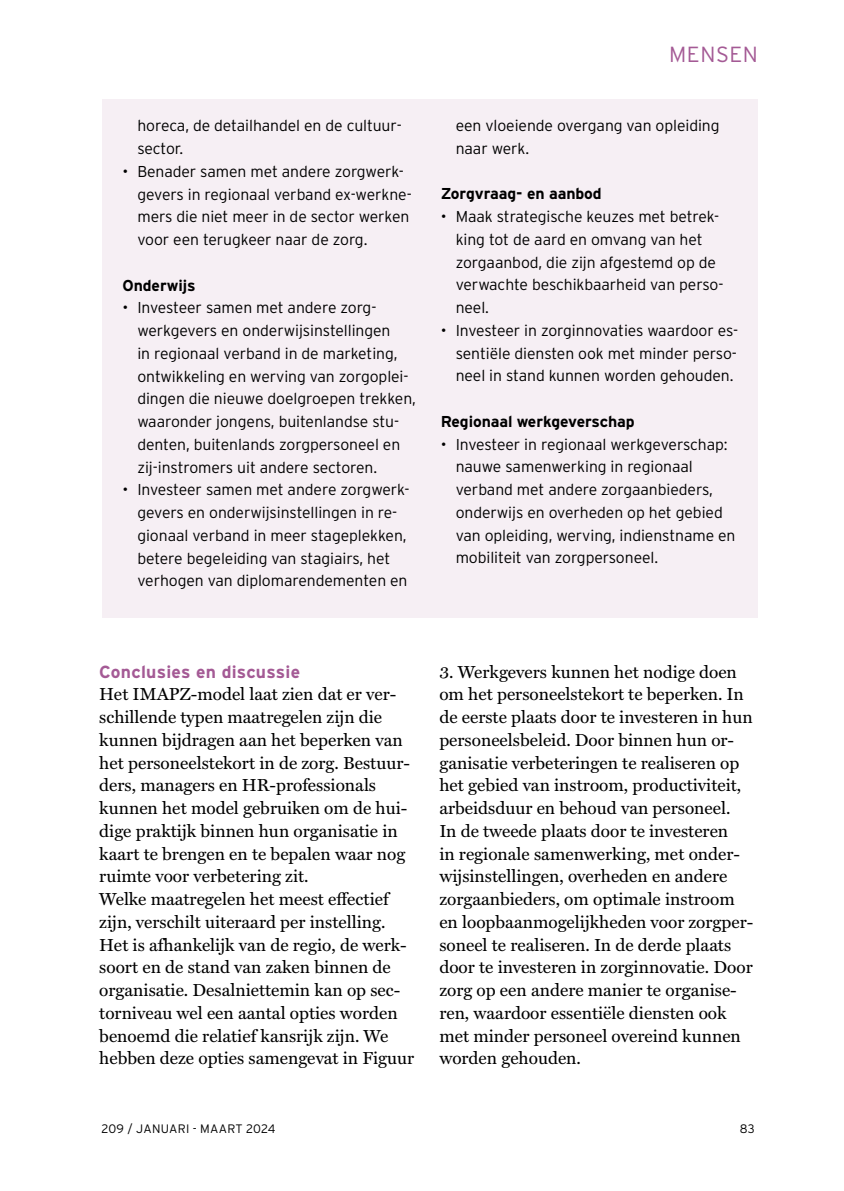
<style>
.page{position:relative;width:844px;height:1191px;background:#fff}
.page>*{position:absolute;margin:0;border:0;box-sizing:border-box;transform-origin:0 0}
.t1{font:300 21.88px "Interstate";letter-spacing:.025em;color:#a45a95}
.t2{font:17.5px/22.8px "Miller Text";color:#000}
.t3{font:700 17.5px "Interstate";letter-spacing:.015em;color:#a45a95}
.t4{font:300 15.75px/22.8px "Interstate";letter-spacing:-.005em;color:#000}
.t5{font:700 15.75px "Interstate";letter-spacing:-.005em;color:#000}
.t6{font:300 12.25px "Interstate";letter-spacing:.025em;color:#000}
</style>
<div class="page">
<div style="left:103px;top:99px;width:654px;height:519px;background:#f6eff4"></div>
<p class="t4" style="left:137px;top:114px;width:266px">horeca, de detailhandel en de cultuur&shy;sector.</p>
<p class="t4" style="left:137px;top:160px;width:276px;text-indent:-15px">• Benader samen met andere zorgwerk&shy;gevers in regionaal verband ex-werkne&shy;mers die niet meer in de sector werken voor een terugkeer naar de zorg.</p>
<p class="t5" style="left:122px;top:276px;width:75px">Onderwijs</p>
<p class="t4" style="left:137px;top:296px;width:280px;text-indent:-15px">• Investeer samen met andere zorg&shy;werkgevers en onderwijsinstellingen<br>in regionaal verband in de marketing, ontwikkeling en werving van zorgoplei&shy;dingen die nieuwe doelgroepen trekken, waaronder jongens, buitenlandse stu&shy;denten, buitenlands zorgpersoneel en zij-instromers uit andere sectoren.</p>
<p class="t4" style="left:137px;top:478px;width:274px;text-indent:-15px">• Investeer samen met andere zorgwerk&shy;gevers en onderwijsinstellingen in re&shy;gionaal verband in meer stageplekken, betere begeleiding van stagiairs, het verhogen van diplomarendementen en</p>
<p class="t1" style="left:669px;top:42px;width:90px">MENSEN</p>
<p class="t4" style="left:455px;top:114px;width:265px">een vloeiende overgang van opleiding naar werk.</p>
<p class="t5" style="left:440px;top:185px;width:162px">Zorgvraag- en aanbod</p>
<p class="t4" style="left:455px;top:205px;width:269px;text-indent:-15px">• Maak strategische keuzes met betrek&shy;king tot de aard en omvang van het zorgaanbod, die zijn afgestemd op de verwachte beschikbaarheid van perso&shy;neel.</p>
<p class="t4" style="left:455px;top:319px;width:284px;text-align:justify;text-indent:-15px">• Investeer in zorginnovaties waardoor es&shy;sentiële diensten ook met minder perso&shy;neel in stand kunnen worden gehouden.</p>
<p class="t5" style="left:440px;top:412px;width:195px">Regionaal werkgeverschap</p>
<p class="t4" style="left:455px;top:433px;width:281px;text-indent:-15px">• Investeer in regionaal werkgeverschap: nauwe samenwerking in regionaal verband met andere zorgaanbieders, onderwijs en overheden op het gebied van opleiding, werving, indienstname en mobiliteit van zorgpersoneel.</p>
<p class="t3" style="left:99px;top:661px;width:202px">Conclusies en discussie</p>
<p class="t2" style="left:99px;top:683px;width:316px">Het IMAPZ-model laat zien dat er ver&shy;schillende typen maatregelen zijn die kunnen bijdragen aan het beperken van het personeelstekort in de zorg. Bestuur&shy;ders, managers en HR-professionals kunnen het model gebruiken om de hui&shy;dige praktijk binnen hun organisatie in kaart te brengen en te bepalen waar nog ruimte voor verbetering zit.<br>Welke maatregelen het meest effectief zijn, verschilt uiteraard per instelling.<br>Het is afhankelijk van de regio, de werk&shy;soort en de stand van zaken binnen de organisatie. Desalniettemin kan op sec&shy;torniveau wel een aantal opties worden benoemd die relatief kansrijk zijn. We hebben deze opties samengevat in Figuur</p>
<p class="t2" style="left:439px;top:660px;width:315px">3. Werkgevers kunnen het nodige doen om het personeelstekort te beperken. In de eerste plaats door te investeren in hun personeelsbeleid. Door binnen hun or&shy;ganisatie verbeteringen te realiseren op het gebied van instroom, productiviteit, arbeidsduur en behoud van personeel.<br>In de tweede plaats door te investeren<br>in regionale samenwerking, met onder&shy;wijsinstellingen, overheden en andere zorgaanbieders, om optimale instroom en loopbaanmogelijkheden voor zorgper&shy;soneel te realiseren. In de derde plaats door te investeren in zorginnovatie. Door zorg op een andere manier te organise&shy;ren, waardoor essentiële diensten ook met minder personeel overeind kunnen worden gehouden.</p>
<p class="t6" style="left:101px;top:1121px;width:175px">209 / JANUARI - MAART 2024</p>
<p class="t6" style="left:739px;top:1121px;width:16px">83</p>
</div>
